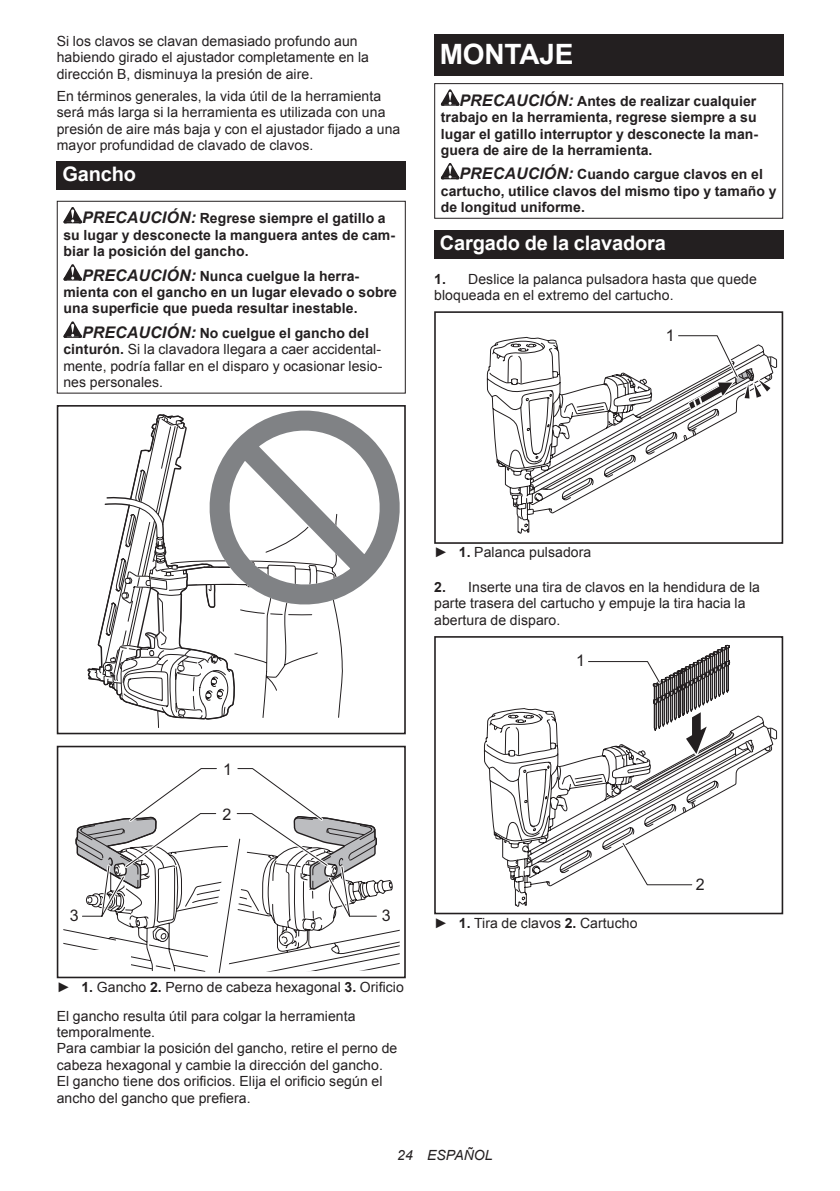
<style>
.page{position:relative;width:840px;height:1191px;background:#fff}
.page>*{position:absolute;margin:0;border:0;box-sizing:border-box;transform-origin:0 0}
.t1{font:700 28px "Arial";letter-spacing:-.01em;color:#fff}
.t2{font:700 20px "Arial";letter-spacing:-.01em;color:#fff}
.t3{font:16px "Arial";color:#231f20}
.t4{font:14px/16.4px "Arial";letter-spacing:.005em;color:#231f20}
.t5{font:700 14px/16.4px "Arial";letter-spacing:.005em;color:#231f20}
.t6{font:italic 14px "Arial";letter-spacing:.005em;color:#231f20}
.s1{font-style:italic;font-size:16px}
.s2{font-weight:700;font-style:italic;font-size:16px}
.s3{font-weight:700}
</style>
<div class="page">
<div style="left:57px;top:161px;width:348px;height:29px;background:#231f20"></div>
<svg style="left:63px;top:207px;width:19px;height:16px"></svg>
<svg style="left:63px;top:264px;width:19px;height:16px"></svg>
<svg style="left:63px;top:321px;width:19px;height:17px"></svg>
<div style="left:57px;top:201px;width:348px;height:192px;border:1px solid #231f20"></div>
<svg style="left:87px;top:414px;width:256px;height:314px"></svg>
<svg style="left:183px;top:410px;width:215px;height:221px"></svg>
<div style="left:57px;top:706px;width:73px;height:28px;background:#fff"></div>
<div style="left:57px;top:405px;width:348px;height:329px;border:2px solid #231f20"></div>
<div style="left:57px;top:745px;width:348px;height:233px;border:2px solid #231f20"></div>
<svg style="left:63px;top:768px;width:336px;height:210px"></svg>
<div style="left:434px;top:34px;width:348px;height:41px;background:#231f20"></div>
<svg style="left:440px;top:89px;width:19px;height:17px"></svg>
<svg style="left:440px;top:163px;width:19px;height:16px"></svg>
<div style="left:434px;top:83px;width:348px;height:136px;border:1px solid #231f20"></div>
<div style="left:434px;top:230px;width:348px;height:29px;background:#231f20"></div>
<svg style="left:486px;top:336px;width:56px;height:198px"></svg>
<svg style="left:496px;top:360px;width:100px;height:167px"></svg>
<div style="left:434px;top:515px;width:73px;height:29px;background:#fff"></div>
<div style="left:434px;top:311px;width:348px;height:233px;border:2px solid #231f20"></div>
<svg style="left:542px;top:335px;width:234px;height:155px"></svg>
<svg style="left:483px;top:714px;width:44px;height:193px"></svg>
<svg style="left:493px;top:710px;width:283px;height:176px"></svg>
<div style="left:434px;top:886px;width:73px;height:28px;background:#fff"></div>
<div style="left:434px;top:636px;width:348px;height:278px;border:2px solid #231f20"></div>
<svg style="left:507px;top:644px;width:241px;height:256px"></svg>
<p class="t4" style="left:57px;top:33px;width:314px">Si los clavos se clavan demasiado profundo aun habiendo girado el ajustador completamente en la dirección B, disminuya la presión de aire.</p>
<p class="t4" style="left:57px;top:88px;width:345px">En términos generales, la vida útil de la herramienta será más larga si la herramienta es utilizada con una presión de aire más baja y con el ajustador fijado a una mayor profundidad de clavado de clavos.</p>
<h2 class="t2" style="left:62px;top:161px;width:75px">Gancho</h2>
<p class="t5" style="left:63px;top:211px;width:333px;text-indent:19px"><span class="s1">PRECAUCIÓN:</span> Regrese siempre el gatillo a su lugar y desconecte la manguera antes de cam&shy;biar la posición del gancho.</p>
<p class="t5" style="left:63px;top:268px;width:335px;text-indent:19px"><span class="s1">PRECAUCIÓN:</span> Nunca cuelgue la herra&shy;mienta con el gancho en un lugar elevado o sobre una superficie que pueda resultar inestable.</p>
<p class="t4" style="left:63px;top:325px;width:320px;text-indent:19px"><span class="s2">PRECAUCIÓN:</span> <span class="s3">No cuelgue el gancho del cinturón.</span> Si la clavadora llegara a caer accidental&shy;mente, podría fallar en el disparo y ocasionar lesio&shy;nes personales.</p>
<h1 class="t1" style="left:439px;top:35px;width:135px">MONTAJE</h1>
<p class="t5" style="left:440px;top:93px;width:318px;text-align:justify;text-indent:19px"><span class="s1">PRECAUCIÓN:</span> Antes de realizar cualquier trabajo en la herramienta, regrese siempre a su lugar el gatillo interruptor y desconecte la man&shy;guera de aire de la herramienta.</p>
<p class="t5" style="left:440px;top:167px;width:337px;text-indent:19px"><span class="s1">PRECAUCIÓN:</span> Cuando cargue clavos en el cartucho, utilice clavos del mismo tipo y tamaño y de longitud uniforme.</p>
<h2 class="t2" style="left:439px;top:230px;width:227px">Cargado de la clavadora</h2>
<p class="t4" style="left:434px;top:270px;width:324px"><span class="s3">1.</span> Deslice la palanca pulsadora hasta que quede bloqueada en el extremo del cartucho.</p>
<p class="t3" style="left:665px;top:325px;width:10px">1</p>
<p class="t4" style="left:434px;top:544px;width:158px">► <span class="s3">1.</span> Palanca pulsadora</p>
<p class="t4" style="left:434px;top:579px;width:327px"><span class="s3">2.</span> Inserte una tira de clavos en la hendidura de la parte trasera del cartucho y empuje la tira hacia la abertura de disparo.</p>
<p class="t3" style="left:575px;top:650px;width:10px">1</p>
<p class="t3" style="left:223px;top:758px;width:10px">1</p>
<p class="t3" style="left:222px;top:803px;width:10px">2</p>
<p class="t3" style="left:70px;top:904px;width:10px">3</p>
<p class="t3" style="left:382px;top:904px;width:10px">3</p>
<p class="t4" style="left:57px;top:972px;width:348px;line-height:28.8px">► <span class="s3">1.</span> Gancho <span class="s3">2.</span> Perno de cabeza hexagonal <span class="s3">3.</span> Orificio<br>El gancho resulta útil para colgar la herramienta</p>
<p class="t4" style="left:57px;top:1024px;width:342px">temporalmente.<br>Para cambiar la posición del gancho, retire el perno de cabeza hexagonal y cambie la dirección del gancho.<br>El gancho tiene dos orificios. Elija el orificio según el ancho del gancho que prefiera.</p>
<p class="t4" style="left:434px;top:915px;width:205px">► <span class="s3">1.</span> Tira de clavos <span class="s3">2.</span> Cartucho</p>
<p class="t3" style="left:695px;top:874px;width:10px">2</p>
<p class="t6" style="left:397px;top:1146px;width:97px">24 ESPAÑOL</p>
</div>
